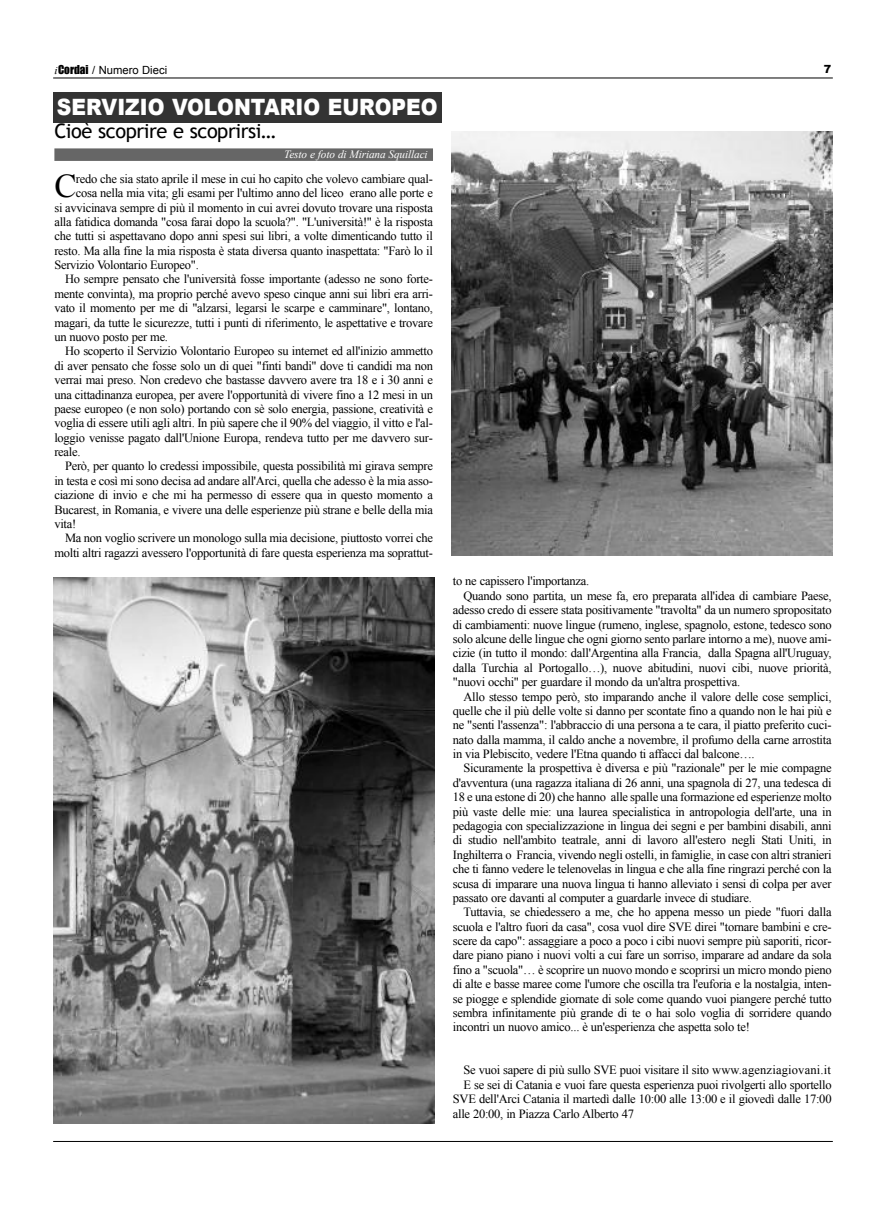
<style>
.page{position:relative;width:886px;height:1223px;background:#fff}
.page>*{position:absolute;margin:0;border:0;box-sizing:border-box;transform-origin:0 0}
.t1{font:33.25px "Times New Roman";color:#000}
.t2{font:900 22.5px "Arial";color:#fff;scale:.9 1}
.t3{font:20px "Trebuchet MS";letter-spacing:-.02em;color:#000}
.t4{font:12.5px "Times New Roman";letter-spacing:-.02em;color:#000}
.t5{font:italic 11.25px "Times New Roman";letter-spacing:-.01em;color:#fff}
.t6{font:11.25px "Arial";color:#000}
.t7{font:900 11.25px "Arial";color:#000}
.s1{font-family:"Times New Roman";font-style:italic}
.s2{font-family:"Impact"}
</style>
<div class="page">
<hr style="left:53px;top:78px;width:780px;height:1px;background:#000">
<hr style="left:53px;top:1141px;width:780px;height:1px;background:#000">
<div style="left:54px;top:148px;width:379px;height:13px;background:#666"></div>
<div style="left:53px;top:92px;width:389px;height:30px;background:#333"></div>
<img style="left:452px;top:131px;width:381px;height:424px">
<img style="left:53px;top:577px;width:381px;height:546px">
<p class="t6" style="left:54px;top:64px;width:114px"><span class="s1">i</span><span class="s2">Cordai</span> / Numero Dieci</p>
<p class="t7" style="left:824px;top:61px;width:9px">7</p>
<h2 class="t2" style="left:57px;top:90px;width:425px">SERVIZIO VOLONTARIO EUROPEO</h2>
<h3 class="t3" style="left:54px;top:120px;width:223px">Cioè scoprire e scoprirsi…</h3>
<p class="t5" style="left:284px;top:148px;width:145px">Testo e foto di Miriana Squillaci</p>
<h1 class="t1" style="left:54px;top:167px;width:24px">C</h1>
<p class="t4" style="left:76px;top:172px;width:359px">redo che sia stato aprile il mese in cui ho capito che volevo cambiare qual-</p>
<p class="t4" style="left:76px;top:186px;width:359px">cosa nella mia vita; gli esami per l'ultimo anno del liceo erano alle porte e</p>
<p class="t4" style="left:54px;top:200px;width:380px">si avvicinava sempre di più il momento in cui avrei dovuto trovare una risposta</p>
<p class="t4" style="left:54px;top:215px;width:380px">alla fatidica domanda "cosa farai dopo la scuola?". "L'università!" è la risposta</p>
<p class="t4" style="left:54px;top:229px;width:380px">che tutti si aspettavano dopo anni spesi sui libri, a volte dimenticando tutto il</p>
<p class="t4" style="left:54px;top:243px;width:380px">resto. Ma alla fine la mia risposta è stata diversa quanto inaspettata: "Farò lo il</p>
<p class="t4" style="left:54px;top:258px;width:146px">Servizio Volontario Europeo".</p>
<p class="t4" style="left:65px;top:272px;width:369px">Ho sempre pensato che l'università fosse importante (adesso ne sono forte-</p>
<p class="t4" style="left:54px;top:287px;width:380px">mente convinta), ma proprio perché avevo speso cinque anni sui libri era arri-</p>
<p class="t4" style="left:54px;top:301px;width:380px">vato il momento per me di "alzarsi, legarsi le scarpe e camminare", lontano,</p>
<p class="t4" style="left:54px;top:315px;width:380px">magari, da tutte le sicurezze, tutti i punti di riferimento, le aspettative e trovare</p>
<p class="t4" style="left:54px;top:330px;width:115px">un nuovo posto per me.</p>
<p class="t4" style="left:65px;top:344px;width:369px">Ho scoperto il Servizio Volontario Europeo su internet ed all'inizio ammetto</p>
<p class="t4" style="left:54px;top:358px;width:380px">di aver pensato che fosse solo un di quei "finti bandi" dove ti candidi ma non</p>
<p class="t4" style="left:54px;top:373px;width:380px">verrai mai preso. Non credevo che bastasse davvero avere tra 18 e i 30 anni e</p>
<p class="t4" style="left:54px;top:387px;width:380px">una cittadinanza europea, per avere l'opportunità di vivere fino a 12 mesi in un</p>
<p class="t4" style="left:54px;top:402px;width:380px">paese europeo (e non solo) portando con sè solo energia, passione, creatività e</p>
<p class="t4" style="left:54px;top:416px;width:380px">voglia di essere utili agli altri. In più sapere che il 90% del viaggio, il vitto e l'al-</p>
<p class="t4" style="left:54px;top:430px;width:380px">loggio venisse pagato dall'Unione Europa, rendeva tutto per me davvero sur-</p>
<p class="t4" style="left:54px;top:445px;width:28px">reale.</p>
<p class="t4" style="left:65px;top:459px;width:369px">Però, per quanto lo credessi impossibile, questa possibilità mi girava sempre</p>
<p class="t4" style="left:54px;top:473px;width:380px">in testa e così mi sono decisa ad andare all'Arci, quella che adesso è la mia asso-</p>
<p class="t4" style="left:54px;top:488px;width:380px">ciazione di invio e che mi ha permesso di essere qua in questo momento a</p>
<p class="t4" style="left:54px;top:502px;width:380px">Bucarest, in Romania, e vivere una delle esperienze più strane e belle della mia</p>
<p class="t4" style="left:54px;top:517px;width:23px">vita!</p>
<p class="t4" style="left:65px;top:531px;width:369px">Ma non voglio scrivere un monologo sulla mia decisione, piuttosto vorrei che</p>
<p class="t4" style="left:54px;top:545px;width:380px">molti altri ragazzi avessero l'opportunità di fare questa esperienza ma soprattut-</p>
<p class="t4" style="left:453px;top:574px;width:138px">to ne capissero l'importanza.</p>
<p class="t4" style="left:463px;top:588px;width:370px">Quando sono partita, un mese fa, ero preparata all'idea di cambiare Paese,</p>
<p class="t4" style="left:453px;top:603px;width:380px">adesso credo di essere stata positivamente "travolta" da un numero spropositato</p>
<p class="t4" style="left:453px;top:617px;width:380px">di cambiamenti: nuove lingue (rumeno, inglese, spagnolo, estone, tedesco sono</p>
<p class="t4" style="left:453px;top:632px;width:380px">solo alcune delle lingue che ogni giorno sento parlare intorno a me), nuove ami-</p>
<p class="t4" style="left:453px;top:646px;width:380px">cizie (in tutto il mondo: dall'Argentina alla Francia, dalla Spagna all'Uruguay,</p>
<p class="t4" style="left:453px;top:660px;width:380px">dalla Turchia al Portogallo…), nuove abitudini, nuovi cibi, nuove priorità,</p>
<p class="t4" style="left:453px;top:675px;width:289px">"nuovi occhi" per guardare il mondo da un'altra prospettiva.</p>
<p class="t4" style="left:463px;top:689px;width:370px">Allo stesso tempo però, sto imparando anche il valore delle cose semplici,</p>
<p class="t4" style="left:453px;top:703px;width:380px">quelle che il più delle volte si danno per scontate fino a quando non le hai più e</p>
<p class="t4" style="left:453px;top:718px;width:380px">ne "senti l'assenza": l'abbraccio di una persona a te cara, il piatto preferito cuci-</p>
<p class="t4" style="left:453px;top:732px;width:380px">nato dalla mamma, il caldo anche a novembre, il profumo della carne arrostita</p>
<p class="t4" style="left:453px;top:747px;width:303px">in via Plebiscito, vedere l'Etna quando ti affacci dal balcone….</p>
<p class="t4" style="left:463px;top:761px;width:370px">Sicuramente la prospettiva è diversa e più "razionale" per le mie compagne</p>
<p class="t4" style="left:453px;top:775px;width:380px">d'avventura (una ragazza italiana di 26 anni, una spagnola di 27, una tedesca di</p>
<p class="t4" style="left:453px;top:790px;width:380px">18 e una estone di 20) che hanno alle spalle una formazione ed esperienze molto</p>
<p class="t4" style="left:453px;top:804px;width:380px">più vaste delle mie: una laurea specialistica in antropologia dell'arte, una in</p>
<p class="t4" style="left:453px;top:818px;width:380px">pedagogia con specializzazione in lingua dei segni e per bambini disabili, anni</p>
<p class="t4" style="left:453px;top:833px;width:380px">di studio nell'ambito teatrale, anni di lavoro all'estero negli Stati Uniti, in</p>
<p class="t4" style="left:453px;top:847px;width:380px">Inghilterra o Francia, vivendo negli ostelli, in famiglie, in case con altri stranieri</p>
<p class="t4" style="left:453px;top:862px;width:380px">che ti fanno vedere le telenovelas in lingua e che alla fine ringrazi perché con la</p>
<p class="t4" style="left:453px;top:876px;width:380px">scusa di imparare una nuova lingua ti hanno alleviato i sensi di colpa per aver</p>
<p class="t4" style="left:453px;top:890px;width:300px">passato ore davanti al computer a guardarle invece di studiare.</p>
<p class="t4" style="left:463px;top:905px;width:370px">Tuttavia, se chiedessero a me, che ho appena messo un piede "fuori dalla</p>
<p class="t4" style="left:453px;top:919px;width:380px">scuola e l'altro fuori da casa", cosa vuol dire SVE direi "tornare bambini e cre-</p>
<p class="t4" style="left:453px;top:933px;width:380px">scere da capo": assaggiare a poco a poco i cibi nuovi sempre più saporiti, ricor-</p>
<p class="t4" style="left:453px;top:948px;width:380px">dare piano piano i nuovi volti a cui fare un sorriso, imparare ad andare da sola</p>
<p class="t4" style="left:453px;top:962px;width:380px">fino a "scuola"… è scoprire un nuovo mondo e scoprirsi un micro mondo pieno</p>
<p class="t4" style="left:453px;top:977px;width:380px">di alte e basse maree come l'umore che oscilla tra l'euforia e la nostalgia, inten-</p>
<p class="t4" style="left:453px;top:991px;width:380px">se piogge e splendide giornate di sole come quando vuoi piangere perché tutto</p>
<p class="t4" style="left:453px;top:1005px;width:380px">sembra infinitamente più grande di te o hai solo voglia di sorridere quando</p>
<p class="t4" style="left:453px;top:1020px;width:299px">incontri un nuovo amico... è un'esperienza che aspetta solo te!</p>
<p class="t4" style="left:463px;top:1063px;width:369px">Se vuoi sapere di più sullo SVE puoi visitare il sito www.agenziagiovani.it</p>
<p class="t4" style="left:463px;top:1077px;width:370px">E se sei di Catania e vuoi fare questa esperienza puoi rivolgerti allo sportello</p>
<p class="t4" style="left:453px;top:1092px;width:380px">SVE dell'Arci Catania il martedì dalle 10:00 alle 13:00 e il giovedì dalle 17:00</p>
<p class="t4" style="left:453px;top:1106px;width:183px">alle 20:00, in Piazza Carlo Alberto 47</p>
</div>
